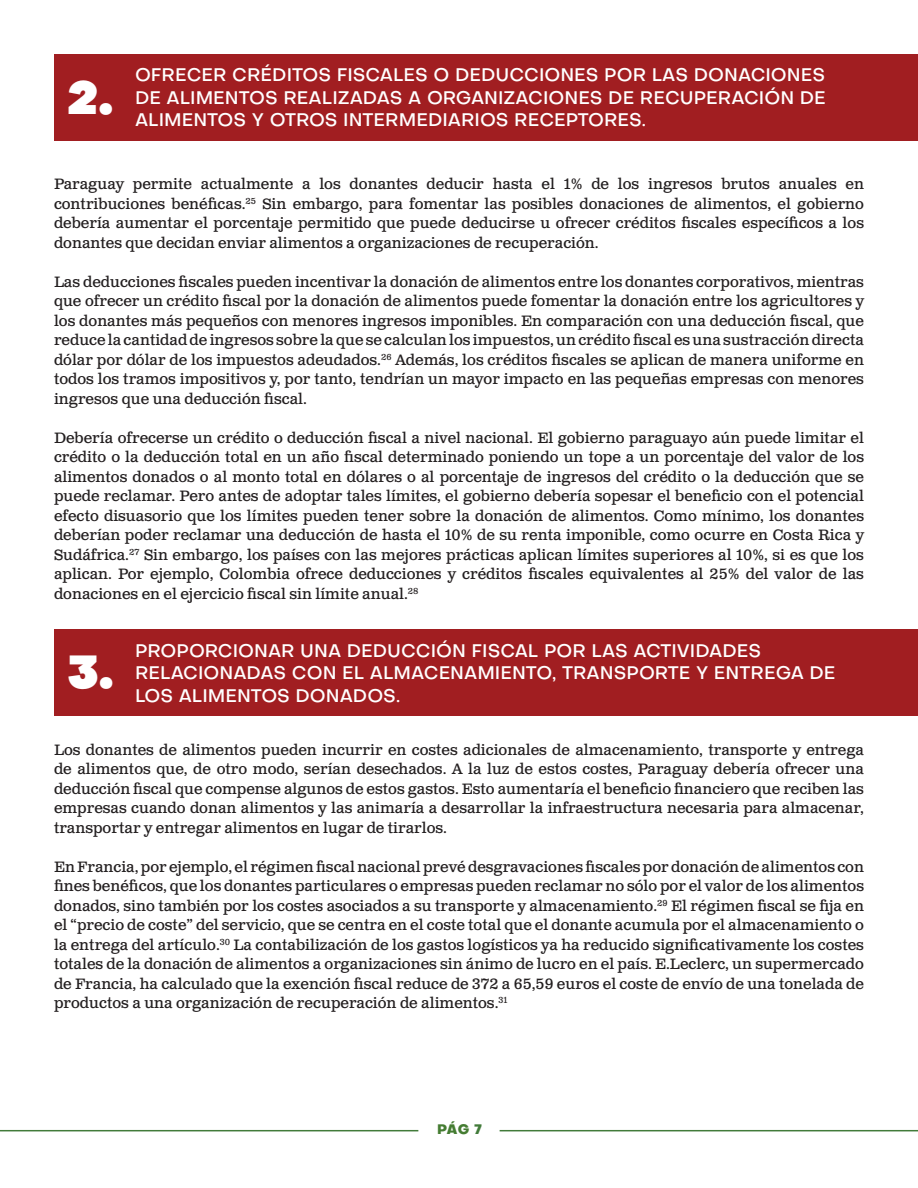
<style>
.page{position:relative;width:918px;height:1188px;background:#fff}
.page>*{position:absolute;margin:0;border:0;box-sizing:border-box;transform-origin:0 0}
.t1{font:45px "Objectivity Super";color:#fff}
.t2{font:500 18px/22.5px "Objectivity";color:#fff}
.t3{font:15px/19.5px "Clarendon Text Pro";color:#231f20;text-align:justify}
.t4{font:800 13.5px "Objectivity";color:#457c32}
.s1{color:#427b3a}
</style>
<div class="page">
<hr style="left:0;top:1130px;width:418px;height:1px;background:#427b3a">
<hr style="left:500px;top:1130px;width:418px;height:1px;background:#427b3a">
<div style="left:54px;top:629px;width:864px;height:87px;background:#a11e21"></div>
<div style="left:54px;top:54px;width:864px;height:86px;background:#a11e21"></div>
<p class="t1" style="left:68px;top:61px;width:47px">2.</p>
<p class="t2" style="left:135px;top:63px;width:692px">OFRECER CRÉDITOS FISCALES O DEDUCCIONES POR LAS DONACIONES<br>DE ALIMENTOS REALIZADAS A ORGANIZACIONES DE RECUPERACIÓN DE</p>
<p class="t2" style="left:135px;top:108px;width:513px">ALIMENTOS Y OTROS INTERMEDIARIOS RECEPTORES.</p>
<p class="t3" style="left:54px;top:175px;width:812px">Paraguay permite actualmente a los donantes deducir hasta el 1% de los ingresos brutos anuales en contribuciones benéficas.<sup>25</sup> Sin embargo, para fomentar las posibles donaciones de alimentos, el gobierno debería aumentar el porcentaje permitido que puede deducirse u ofrecer créditos fiscales específicos a los donantes que decidan enviar alimentos a organizaciones de recuperación.</p>
<p class="t3" style="left:54px;top:273px;width:812px">Las deducciones fiscales pueden incentivar la donación de alimentos entre los donantes corporativos, mientras que ofrecer un crédito fiscal por la donación de alimentos puede fomentar la donación entre los agricultores y los donantes más pequeños con menores ingresos imponibles. En comparación con una deducción fiscal, que reduce la cantidad de ingresos sobre la que se calculan los impuestos, un crédito fiscal es una sustracción directa dólar por dólar de los impuestos adeudados.<sup>26</sup> Además, los créditos fiscales se aplican de manera uniforme en todos los tramos impositivos y, por tanto, tendrían un mayor impacto en las pequeñas empresas con menores ingresos que una deducción fiscal.</p>
<p class="t3" style="left:54px;top:429px;width:812px">Debería ofrecerse un crédito o deducción fiscal a nivel nacional. El gobierno paraguayo aún puede limitar el crédito o la deducción total en un año fiscal determinado poniendo un tope a un porcentaje del valor de los alimentos donados o al monto total en dólares o al porcentaje de ingresos del crédito o la deducción que se puede reclamar. Pero antes de adoptar tales límites, el gobierno debería sopesar el beneficio con el potencial efecto disuasorio que los límites pueden tener sobre la donación de alimentos. Como mínimo, los donantes deberían poder reclamar una deducción de hasta el 10% de su renta imponible, como ocurre en Costa Rica y Sudáfrica.<sup>27</sup> Sin embargo, los países con las mejores prácticas aplican límites superiores al 10%, si es que los aplican. Por ejemplo, Colombia ofrece deducciones y créditos fiscales equivalentes al 25% del valor de las donaciones en el ejercicio fiscal sin límite anual.<sup>28</sup></p>
<p class="t1" style="left:68px;top:635px;width:47px">3.</p>
<p class="t2" style="left:135px;top:639px;width:702px">PROPORCIONAR UNA DEDUCCIÓN FISCAL POR LAS ACTIVIDADES<br>RELACIONADAS CON EL ALMACENAMIENTO, TRANSPORTE Y ENTREGA DE<br>LOS ALIMENTOS DONADOS.</p>
<p class="t3" style="left:54px;top:741px;width:812px">Los donantes de alimentos pueden incurrir en costes adicionales de almacenamiento, transporte y entrega de alimentos que, de otro modo, serían desechados. A la luz de estos costes, Paraguay debería ofrecer una deducción fiscal que compense algunos de estos gastos. Esto aumentaría el beneficio financiero que reciben las empresas cuando donan alimentos y las animaría a desarrollar la infraestructura necesaria para almacenar, transportar y entregar alimentos en lugar de tirarlos.</p>
<p class="t3" style="left:54px;top:858px;width:812px">En Francia, por ejemplo, el régimen fiscal nacional prevé desgravaciones fiscales por donación de alimentos con fines benéficos, que los donantes particulares o empresas pueden reclamar no sólo por el valor de los alimentos donados, sino también por los costes asociados a su transporte y almacenamiento.<sup>29</sup> El régimen fiscal se fija en el “precio de coste” del servicio, que se centra en el coste total que el donante acumula por el almacenamiento o la entrega del artículo.<sup>30</sup> La contabilización de los gastos logísticos ya ha reducido significativamente los costes totales de la donación de alimentos a organizaciones sin ánimo de lucro en el país. E.Leclerc, un supermercado de Francia, ha calculado que la exención fiscal reduce de 372 a 65,59 euros el coste de envío de una tonelada de productos a una organización de recuperación de alimentos.<sup>31</sup></p>
<p class="t4" style="left:437px;top:1119px;width:46px">PÁG <span class="s1">7</span></p>
</div>
